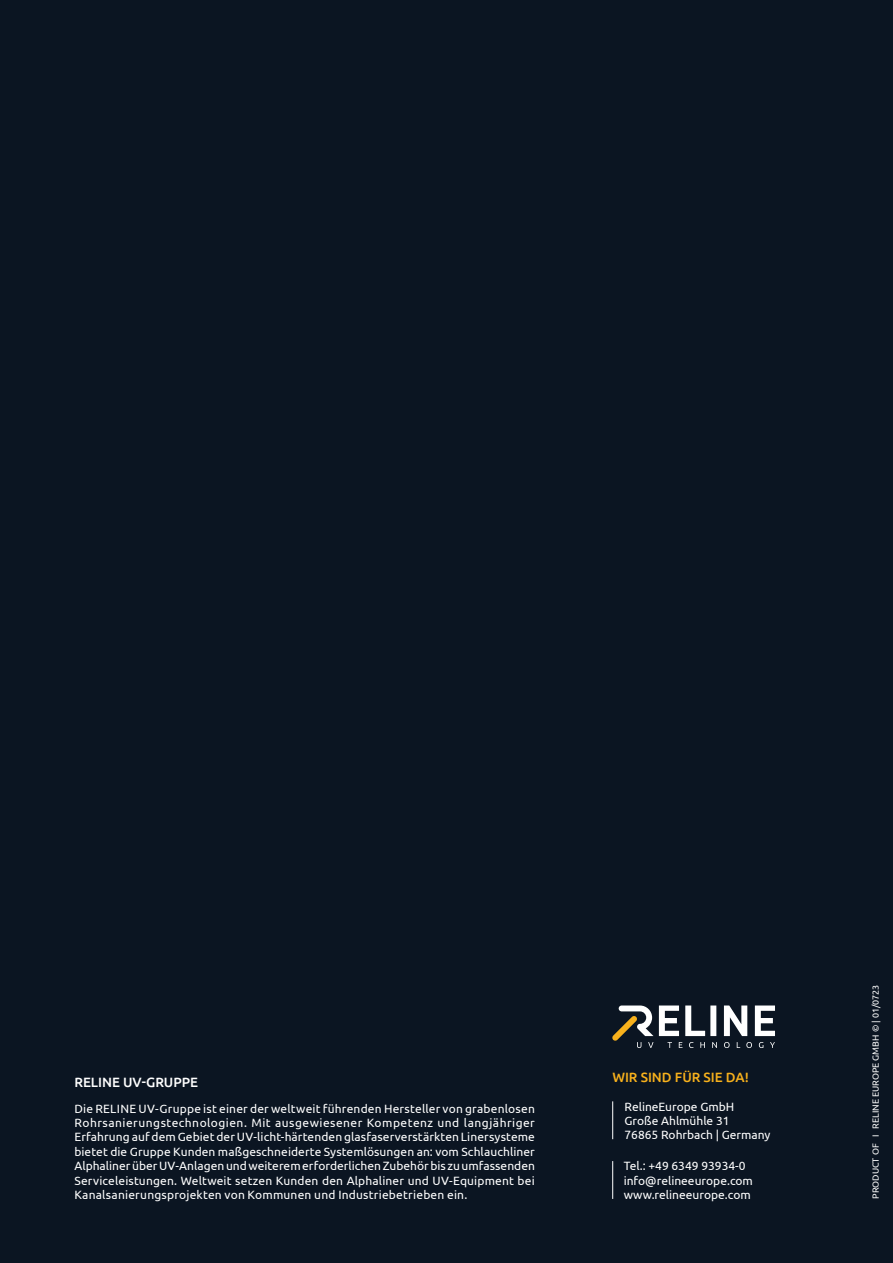
<style>
.page{position:relative;width:893px;height:1263px;background:#0b1522}
.page>*{position:absolute;margin:0;border:0;box-sizing:border-box;transform-origin:0 0}
.t1{font:500 13.5px "Ubuntu";color:#f8b11c}
.t2{font:500 13.5px "Ubuntu";color:#fff}
.t3{font:12px/14.4px "Ubuntu";color:#fff}
.t4{font:9px "Ubuntu";color:#fff}
</style>
<div class="page">
<hr style="left:612px;top:1101px;width:1px;height:38px;background:#fff">
<hr style="left:612px;top:1161px;width:1px;height:38px;background:#fff">
<svg style="left:667px;top:1042px;width:5px;height:6px"></svg>
<svg style="left:679px;top:1042px;width:3px;height:6px"></svg>
<svg style="left:689px;top:1042px;width:4px;height:6px"></svg>
<svg style="left:700px;top:1042px;width:5px;height:6px"></svg>
<svg style="left:712px;top:1042px;width:5px;height:6px"></svg>
<svg style="left:724px;top:1042px;width:6px;height:6px"></svg>
<svg style="left:746px;top:1042px;width:6px;height:6px"></svg>
<svg style="left:759px;top:1042px;width:4px;height:6px"></svg>
<svg style="left:770px;top:1042px;width:5px;height:6px"></svg>
<svg style="left:659px;top:1005px;width:116px;height:31px"></svg>
<svg style="left:612px;top:1005px;width:41px;height:43px"></svg>
<p class="t2" style="left:74px;top:1074px;width:125px">RELINE UV-GRUPPE</p>
<p class="t3" style="left:74px;top:1101px;width:462px;text-align:justify">Die RELINE UV-Gruppe ist einer der weltweit führenden Hersteller von grabenlosen Rohrsanierungstechnologien. Mit ausgewiesener Kompetenz und langjähriger Erfahrung auf dem Gebiet der UV-licht-härtenden glasfaserverstärkten Linersysteme bietet die Gruppe Kunden maßgeschneiderte Systemlösungen an: vom Schlauchliner Alphaliner über UV-Anlagen und weiterem erforderlichen Zubehör bis zu umfassenden Serviceleistungen. Weltweit setzen Kunden den Alphaliner und UV-Equipment bei Kanalsanierungsprojekten von Kommunen und Industriebetrieben ein.</p>
<p class="t1" style="left:612px;top:1068px;width:138px">WIR SIND FÜR SIE DA!</p>
<p class="t3" style="left:624px;top:1099px;width:148px">RelineEurope GmbH<br>Große Ahlmühle 31<br>76865 Rohrbach | Germany</p>
<p class="t3" style="left:624px;top:1158px;width:131px">Tel.: +49 6349 93934-0 info@relineeurope.com www.relineeurope.com</p>
<p class="t4" style="left:870px;top:1199px;width:216px;rotate:-90deg">PRODUCT OF I RELINE EUROPE GMBH © | 01/0723</p>
</div>
